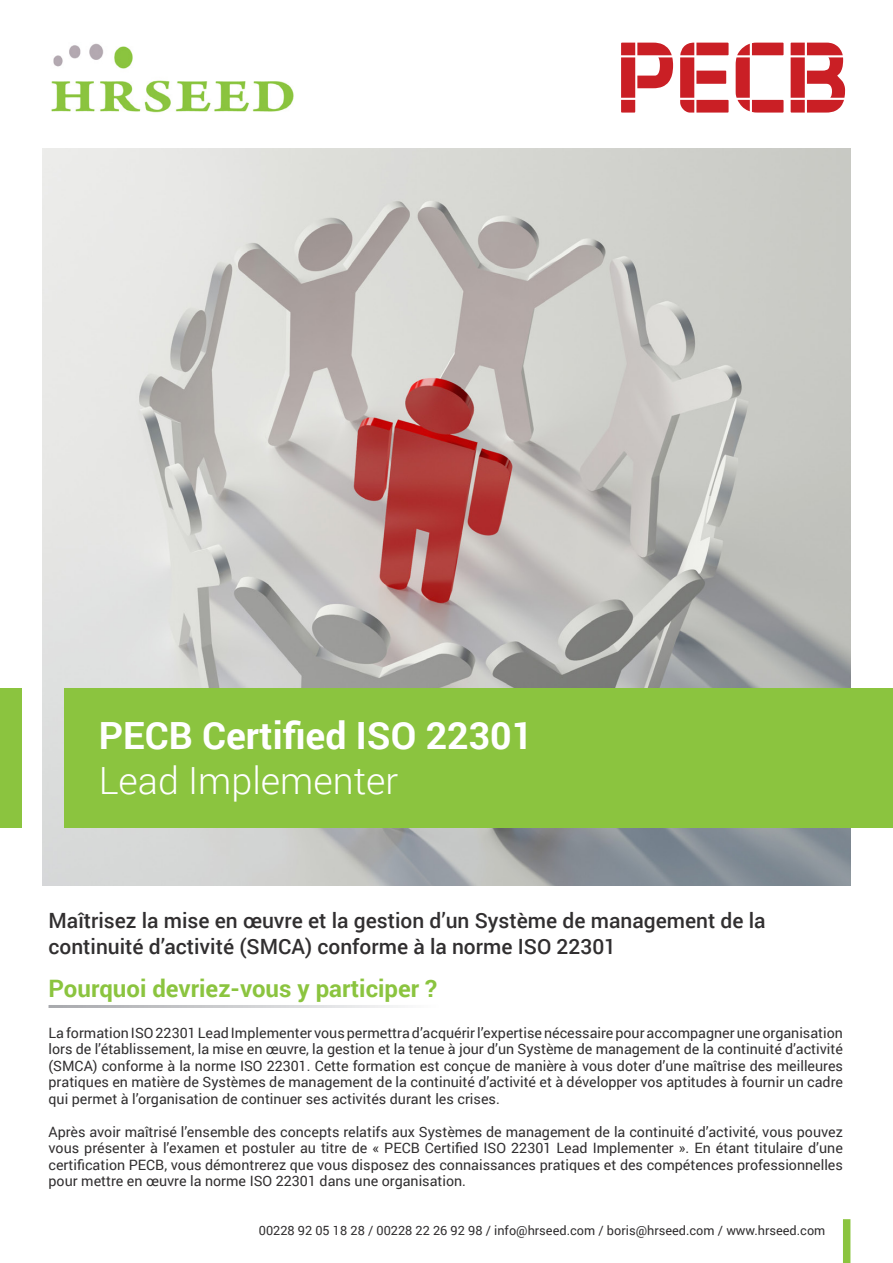
<style>
.page{position:relative;width:893px;height:1263px;background:#fff}
.page>*{position:absolute;margin:0;border:0;box-sizing:border-box;transform-origin:0 0}
.t1{font:700 37.5px "Roboto";color:#fff}
.t2{font:300 37.5px "Roboto";color:#fff}
.t3{font:700 24px "Roboto";color:#8bc43f}
.t4{font:500 21px/25.2px "Roboto";color:#312f30}
.t5{font:14.25px/16.5px "Roboto";color:#312f30;text-align:justify}
.Bullet_Points{font:12.75px "Roboto";color:#312f30}
</style>
<div class="page">
<img style="left:43px;top:149px;width:807px;height:736px">
<div style="left:65px;top:688px;width:828px;height:140px;background:#8bc43f"></div>
<div style="left:0;top:688px;width:21px;height:140px;background:#8bc43f"></div>
<div style="left:843px;top:1219px;width:7px;height:44px;background:#8bc43f"></div>
<svg style="left:680px;top:43px;width:49px;height:70px"></svg>
<svg style="left:736px;top:43px;width:47px;height:70px"></svg>
<svg style="left:791px;top:43px;width:54px;height:70px"></svg>
<svg style="left:621px;top:43px;width:52px;height:70px"></svg>
<img style="left:51px;top:43px;width:243px;height:70px">
<p class="t1" style="left:99px;top:709px;width:436px">PECB Certified ISO 22301</p>
<p class="t2" style="left:99px;top:754px;width:301px">Lead Implementer</p>
<p class="t4" style="left:49px;top:907px;width:719px">Maîtrisez la mise en œuvre et la gestion d’un Système de management de la continuité d’activité (SMCA) conforme à la norme ISO 22301</p>
<p class="t3" style="left:49px;top:972px;width:390px">Pourquoi devriez-vous y participer ?</p>
<p class="t5" style="left:49px;top:1024px;width:796px">La formation ISO 22301 Lead Implementer vous permettra d’acquérir l’expertise nécessaire pour accompagner une organisation lors de l’établissement, la mise en œuvre, la gestion et la tenue à jour d’un Système de management de la continuité d’activité (SMCA) conforme à la norme ISO 22301. Cette formation est conçue de manière à vous doter d’une maîtrise des meilleures pratiques en matière de Systèmes de management de la continuité d’activité et à développer vos aptitudes à fournir un cadre qui permet à l’organisation de continuer ses activités durant les crises.</p>
<p class="t5" style="left:49px;top:1123px;width:796px">Après avoir maîtrisé l’ensemble des concepts relatifs aux Systèmes de management de la continuité d’activité, vous pouvez vous présenter à l’examen et postuler au titre de « PECB Certified ISO 22301 Lead Implementer ». En étant titulaire d’une certification PECB, vous démontrerez que vous disposez des connaissances pratiques et des compétences professionnelles pour mettre en œuvre la norme ISO 22301 dans une organisation.</p>
<p class="Bullet_Points" style="left:259px;top:1221px;width:568px">00228 92 05 18 28 / 00228 22 26 92 98 / info@hrseed.com / boris@hrseed.com / www.hrseed.com</p>
</div>
